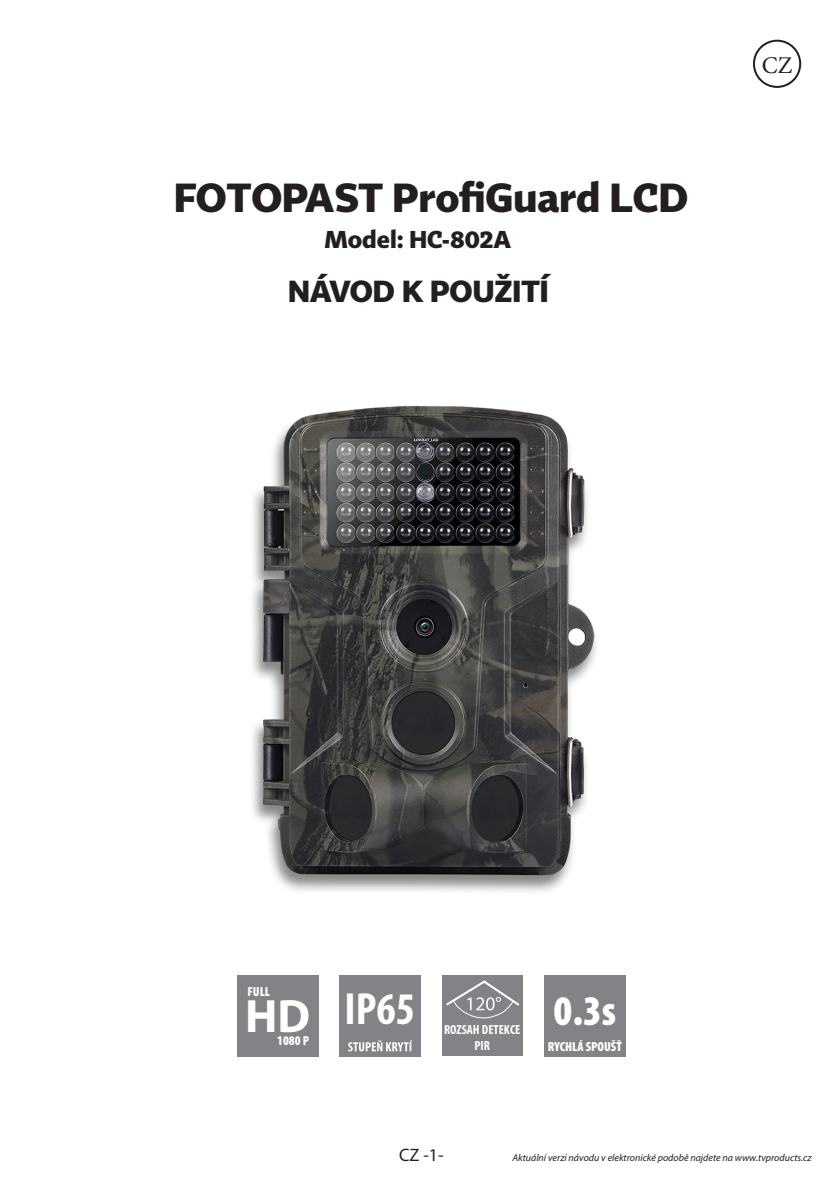
<style>
.page{position:relative;width:840px;height:1191px;background:#fff}
.page>*{position:absolute;margin:0;border:0;box-sizing:border-box;transform-origin:0 0}
.t1{font:700 47px "Myriad Pro";color:#fff}
.text_vlevo{font:700 condensed 45.4px "Myriad Pro";color:#fefcfd}
.text_vlevo-2{font:900 condensed 42.2px "Myriad Pro";color:#fff}
.t2{font:700 40px "Tabac Sans";color:#231f20}
.t3{font:700 30px "Tabac Sans";color:#231f20}
.t4{font:700 24px "Tabac Sans";color:#231f20}
.t5{font:24px "Minion Pro";color:#231f20}
.poznamka{font:18px "Myriad Pro";color:#231f20}
.text_vlevo-3{font:900 condensed 13.2px "Myriad Pro";color:#fff}
.t6{font:700 condensed 13.2px/15.8px "Myriad Pro";color:#fff;text-align:center}
.poznamka-2{font:italic 10px "Myriad Pro";color:#231f20}
</style>
<div class="page">
<div style="left:752px;top:40px;width:48px;height:48px;border:2px solid #231f20;border-radius:50%"></div>
<img style="left:252px;top:405px;width:345px;height:487px">
<div style="left:237px;top:975px;width:81px;height:81px;background:#828287"></div>
<div style="left:442px;top:975px;width:80px;height:80px;background:#828287"></div>
<svg style="left:446px;top:980px;width:74px;height:38px"></svg>
<div style="left:339px;top:974px;width:81px;height:82px;background:#828287"></div>
<svg style="left:348px;top:1040px;width:64px;height:11px"></svg>
<div style="left:544px;top:975px;width:81px;height:81px;background:#828287"></div>
<p class="t2" style="left:174px;top:173px;width:515px">FOTOPAST ProfiGuard LCD</p>
<p class="t4" style="left:324px;top:225px;width:188px">Model: HC-802A</p>
<p class="t3" style="left:288px;top:273px;width:262px">NÁVOD K POUŽITÍ</p>
<p class="t5" style="left:761px;top:49px;width:32px">CZ</p>
<p class="text_vlevo-3" style="left:247px;top:984px;width:24px">FULL</p>
<h1 class="t1" style="left:245px;top:985px;width:67px">HD</h1>
<p class="text_vlevo-3" style="left:277px;top:1033px;width:33px">1080 P</p>
<p class="text_vlevo" style="left:344px;top:980px;width:72px">IP65</p>
<h3 class="t6" style="left:444px;top:1021px;width:78px">ROZSAH DETEKCE<br>PIR</h3>
<p class="text_vlevo-2" style="left:553px;top:987px;width:64px">0.3s</p>
<p class="text_vlevo-3" style="left:547px;top:1039px;width:76px">RYCHLÁ SPOUŠŤ</p>
<p class="poznamka" style="left:399px;top:1143px;width:46px">CZ -1-</p>
<p class="poznamka-2" style="left:512px;top:1151px;width:300px">Aktuální verzi návodu v elektronické podobě najdete na www.tvproducts.cz</p>
</div>
